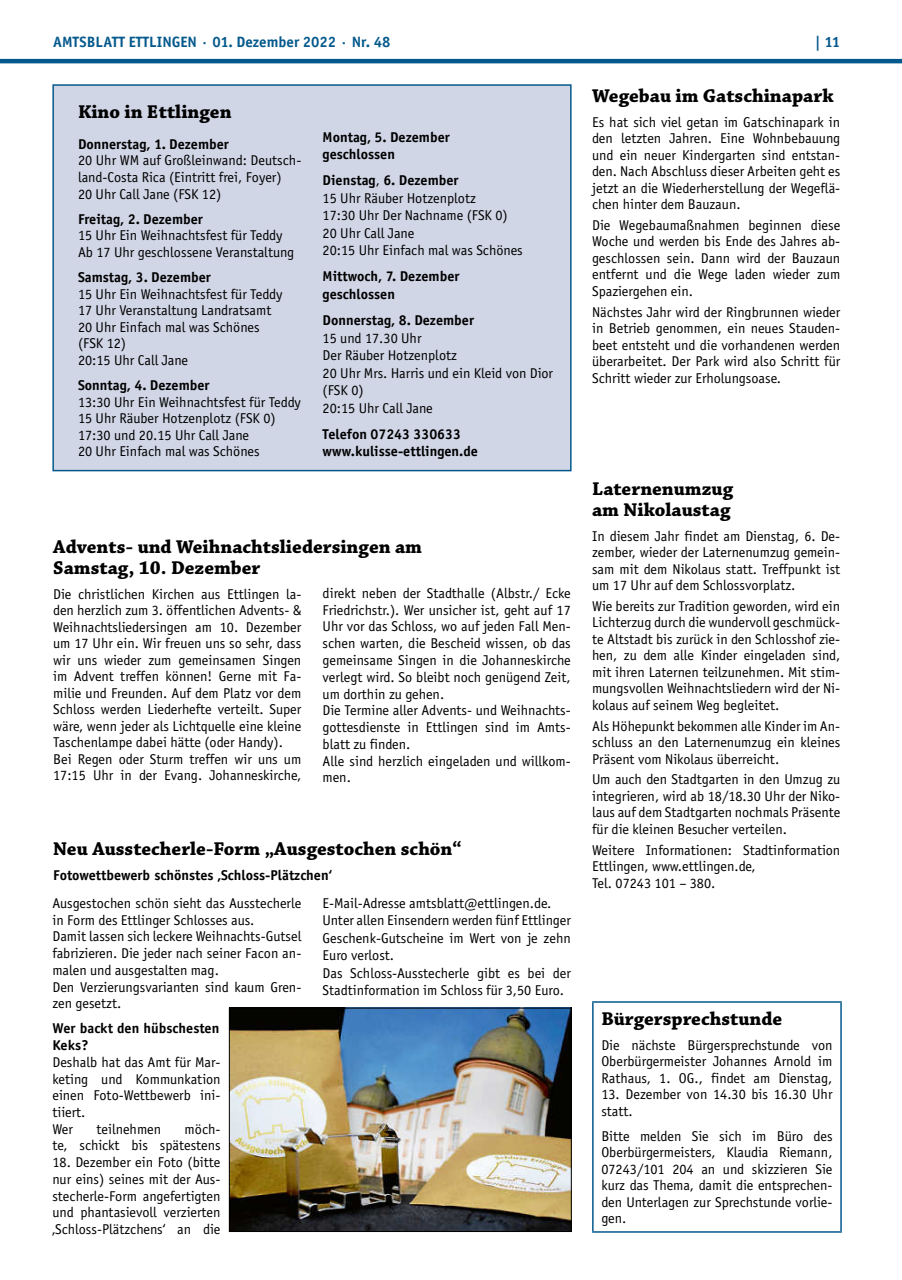
<style>
.page{position:relative;width:902px;height:1280px;background:#fff}
.page>*{position:absolute;margin:0;border:0;box-sizing:border-box;transform-origin:0 0}
.t1{font:700 19.5px/21px "Chaparral Pro";color:#000}
.t2{font:700 15px "Officina Sans";color:#04598c}
.t3{font:14.25px/16.5px "Officina Sans";color:#000}
.t4{font:700 14.25px/17.5px "Officina Sans";color:#000}
.s1{font-weight:700}
</style>
<div class="page">
<hr style="left:0;top:59px;width:901px;height:4px;background:#04598c">
<div style="left:52px;top:84px;width:519px;height:387px;background:#d1d6e6;border:2px solid #04598c"></div>
<hr style="left:592px;top:1001px;width:249px;height:2px;background:#04598c">
<hr style="left:592px;top:1003px;width:1px;height:228px;background:#04598c">
<hr style="left:840px;top:1003px;width:1px;height:228px;background:#04598c">
<hr style="left:592px;top:1231px;width:249px;height:2px;background:#04598c">
<img style="left:231px;top:1010px;width:338px;height:220px">
<div style="left:229px;top:1008px;width:342px;height:224px;border:1px solid #000"></div>
<p class="t2" style="left:53px;top:32px;width:339px">AMTSBLATT ETTLINGEN · 01. Dezember 2022 · Nr. 48</p>
<p class="t2" style="left:814px;top:32px;width:27px">| 11</p>
<h1 class="t1" style="left:592px;top:86px;width:243px">Wegebau im Gatschinapark</h1>
<p class="t3" style="left:592px;top:114px;width:250px;text-align:justify">Es hat sich viel getan im Gatschinapark in den letzten Jahren. Eine Wohnbebauung und ein neuer Kindergarten sind entstan&shy;den. Nach Abschluss dieser Arbeiten geht es jetzt an die Wiederherstellung der Wegeflä&shy;chen hinter dem Bauzaun.</p>
<p class="t3" style="left:592px;top:217px;width:250px;text-align:justify">Die Wegebaumaßnahmen beginnen diese Woche und werden bis Ende des Jahres ab&shy;geschlossen sein. Dann wird der Bauzaun entfernt und die Wege laden wieder zum Spaziergehen ein.</p>
<p class="t3" style="left:592px;top:304px;width:250px;text-align:justify">Nächstes Jahr wird der Ringbrunnen wieder in Betrieb genommen, ein neues Stauden&shy;beet entsteht und die vorhandenen werden überarbeitet. Der Park wird also Schritt für Schritt wieder zur Erholungsoase.</p>
<h1 class="t1" style="left:78px;top:102px;width:155px">Kino in Ettlingen</h1>
<p class="t4" style="left:78px;top:135px;width:152px">Donnerstag, 1. Dezember</p>
<p class="t3" style="left:78px;top:152px;width:225px">20 Uhr WM auf Großleinwand: Deutsch&shy;land-Costa Rica (Eintritt frei, Foyer)<br>20 Uhr Call Jane (FSK 12)</p>
<p class="t4" style="left:78px;top:210px;width:126px">Freitag, 2. Dezember</p>
<p class="t3" style="left:78px;top:227px;width:218px">15 Uhr Ein Weihnachtsfest für Teddy<br>Ab 17 Uhr geschlossene Veranstaltung</p>
<p class="t4" style="left:78px;top:268px;width:134px">Samstag, 3. Dezember</p>
<p class="t3" style="left:78px;top:285px;width:206px">15 Uhr Ein Weihnachtsfest für Teddy<br>17 Uhr Veranstaltung Landratsamt<br>20 Uhr Einfach mal was Schönes (FSK 12)<br>20:15 Uhr Call Jane</p>
<p class="t4" style="left:78px;top:376px;width:133px">Sonntag, 4. Dezember</p>
<p class="t3" style="left:78px;top:393px;width:224px">13:30 Uhr Ein Weihnachtsfest für Teddy<br>15 Uhr Räuber Hotzenplotz (FSK 0)<br>17:30 und 20.15 Uhr Call Jane<br>20 Uhr Einfach mal was Schönes</p>
<p class="t4" style="left:322px;top:128px;width:129px">Montag, 5. Dezember geschlossen</p>
<p class="t3" style="left:322px;top:172px;width:202px;line-height:17.5px"><span class="s1">Dienstag</span>, <span class="s1">6. Dezember<br></span>15 Uhr Räuber Hotzenplotz<br>17:30 Uhr Der Nachname (FSK 0)<br>20 Uhr Call Jane<br>20:15 Uhr Einfach mal was Schönes</p>
<p class="t4" style="left:322px;top:268px;width:138px">Mittwoch, 7. Dezember geschlossen</p>
<p class="t4" style="left:322px;top:311px;width:153px">Donnerstag, 8. Dezember</p>
<p class="t3" style="left:322px;top:329px;width:232px;line-height:17.5px">15 und 17.30 Uhr<br>Der Räuber Hotzenplotz<br>20 Uhr Mrs. Harris und ein Kleid von Dior (FSK 0)<br>20:15 Uhr Call Jane</p>
<p class="t4" style="left:322px;top:425px;width:157px">Telefon 07243 330633 www.kulisse-ettlingen.de</p>
<h1 class="t1" style="left:53px;top:537px;width:370px">Advents- und Weihnachtsliedersingen am<br>Samstag, 10. Dezember</h1>
<p class="t3" style="left:53px;top:586px;width:250px">Die christlichen Kirchen aus Ettlingen la&shy;den herzlich zum 3. öffentlichen Advents- &amp; Weihnachtsliedersingen am 10. Dezember um 17 Uhr ein. Wir freuen uns so sehr, dass wir uns wieder zum gemeinsamen Singen im Advent treffen können! Gerne mit Fa&shy;milie und Freunden. Auf dem Platz vor dem Schloss werden Liederhefte verteilt. Super wäre, wenn jeder als Lichtquelle eine kleine Taschenlampe dabei hätte (oder Handy).<br>Bei Regen oder Sturm treffen wir uns um 17:15 Uhr in der Evang. Johanneskirche,</p>
<p class="t3" style="left:322px;top:585px;width:250px">direkt neben der Stadthalle (Albstr./ Ecke Friedrichstr.). Wer unsicher ist, geht auf 17<br>Uhr vor das Schloss, wo auf jeden Fall Men&shy;schen warten, die Bescheid wissen, ob das gemeinsame Singen in die Johanneskirche verlegt wird. So bleibt noch genügend Zeit, um dorthin zu gehen.<br>Die Termine aller Advents- und Weihnachts&shy;gottesdienste in Ettlingen sind im Amts&shy;blatt zu finden.<br>Alle sind herzlich eingeladen und willkom&shy;men.</p>
<h1 class="t1" style="left:53px;top:839px;width:409px">Neu Ausstecherle-Form „Ausgestochen schön“</h1>
<p class="t4" style="left:53px;top:866px;width:280px">Fotowettbewerb schönstes ‚Schloss-Plätzchen‘</p>
<p class="t3" style="left:52px;top:895px;width:250px">Ausgestochen schön sieht das Ausstecherle in Form des Ettlinger Schlosses aus.<br>Damit lassen sich leckere Weihnachts-Gutsel fabrizieren. Die jeder nach seiner Facon an&shy;malen und ausgestalten mag.<br>Den Verzierungsvarianten sind kaum Gren&shy;zen gesetzt.</p>
<p class="t4" style="left:52px;top:1020px;width:168px;line-height:16.6px">Wer backt den hübschesten<br>Keks?</p>
<p class="t3" style="left:52px;top:1054px;width:170px">Deshalb hat das Amt für Mar&shy;keting und Kommunkation einen Foto-Wettbewerb ini&shy;tiiert.<br>Wer</p>
<p class="t3" style="left:322px;top:894px;width:250px;line-height:17.4px">E-Mail-Adresse amtsblatt@ettlingen.de.<br>Unter allen Einsendern werden fünf Ettlinger Geschenk-Gutscheine im Wert von je zehn Euro verlost.<br>Das Schloss-Ausstecherle gibt es bei der Stadtinformation im Schloss für 3,50 Euro.</p>
<p class="t3" style="left:52px;top:1120px;width:170px;text-align:right">möch-<br>te, schickt bis spätestens</p>
<p class="t3" style="left:52px;top:1154px;width:170px;text-align:justify">18. Dezember ein Foto (bitte nur eins) seines mit der Aus&shy;stecherle-Form angefertigten und phantasievoll verzierten ‚Schloss-Plätzchens‘ an die</p>
<p class="t3" style="left:97px;top:1121px;width:66px">teilnehmen</p>
<h1 class="t1" style="left:592px;top:479px;width:143px">Laternenumzug am Nikolaustag</h1>
<p class="t3" style="left:592px;top:528px;width:250px;text-align:justify">In diesem Jahr findet am Dienstag, 6. De&shy;zember, wieder der Laternenumzug gemein&shy;sam mit dem Nikolaus statt. Treffpunkt ist um 17 Uhr auf dem Schlossvorplatz.</p>
<p class="t3" style="left:592px;top:598px;width:250px;text-align:justify">Wie bereits zur Tradition geworden, wird ein Lichterzug durch die wundervoll geschmück&shy;te Altstadt bis zurück in den Schlosshof zie&shy;hen, zu dem alle Kinder eingeladen sind, mit ihren Laternen teilzunehmen. Mit stim&shy;mungsvollen Weihnachtsliedern wird der Ni&shy;kolaus auf seinem Weg begleitet.</p>
<p class="t3" style="left:592px;top:718px;width:250px;text-align:justify">Als Höhepunkt bekommen alle Kinder im An&shy;schluss an den Laternenumzug ein kleines Präsent vom Nikolaus überreicht.</p>
<p class="t3" style="left:592px;top:771px;width:250px;text-align:justify">Um auch den Stadtgarten in den Umzug zu integrieren, wird ab 18/18.30 Uhr der Niko&shy;laus auf dem Stadtgarten nochmals Präsente für die kleinen Besucher verteilen.</p>
<p class="t3" style="left:592px;top:842px;width:250px">Weitere Informationen: Stadtinformation<br>Ettlingen, www.ettlingen.de,<br>Tel. 07243 101 – 380.</p>
<h1 class="t1" style="left:601px;top:1009px;width:182px">Bürgersprechstunde</h1>
<p class="t3" style="left:601px;top:1037px;width:233px;text-align:justify">Die nächste Bürgersprechstunde von Oberbürgermeister Johannes Arnold im Rathaus, 1. OG., findet am Dienstag,</p>
<p class="t3" style="left:601px;top:1086px;width:232px">13. Dezember von 14.30 bis 16.30 Uhr statt.</p>
<p class="t3" style="left:601px;top:1128px;width:233px;text-align:justify">Bitte melden Sie sich im Büro des Oberbürgermeisters, Klaudia Riemann, 07243/101 204 an und skizzieren Sie kurz das Thema, damit die entsprechen&shy;den Unterlagen zur Sprechstunde vorlie&shy;gen.</p>
</div>
